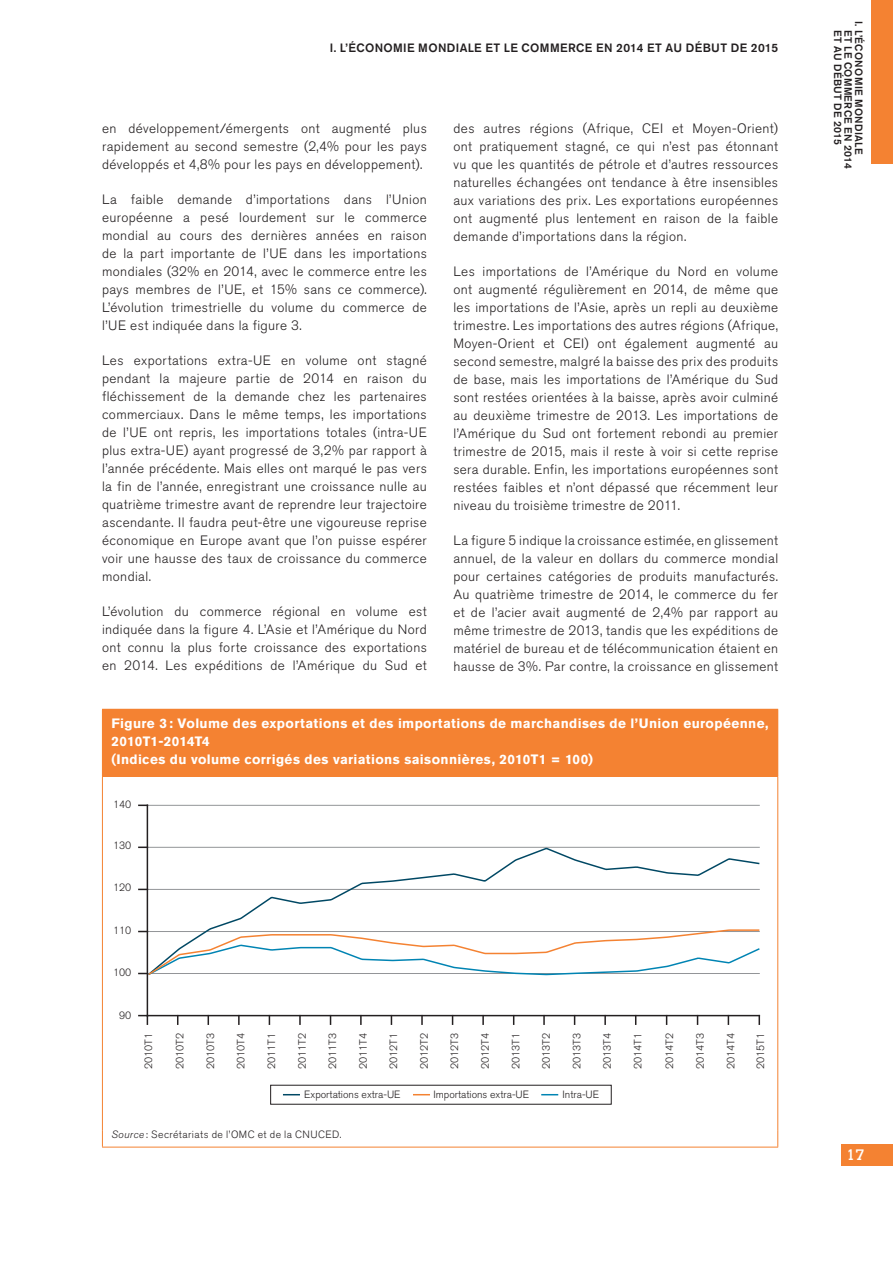
<style>
.page{position:relative;width:893px;height:1263px;background:#fff}
.page>*{position:absolute;margin:0;border:0;box-sizing:border-box;transform-origin:0 0}
.t1{font:15px "Calvert MT Std";color:#fff}
.Texte_courant_Fr{font:300 13.5px/18px "Akzidenz Grotesk BE";letter-spacing:.03em;color:#231f20;text-align:justify}
.Titres_Figure_Tablea{font:700 13.5px/18px "Akzidenz Grotesk BE";letter-spacing:.03em;color:#fff}
.t2{font:500 12px "Akzidenz Grotesk BE";letter-spacing:.03em;color:#231f20}
.Sources{font:300 10.5px "Akzidenz Grotesk BE";color:#231f20}
.t3{font:500 10.5px/21px "Akzidenz Grotesk BE";letter-spacing:.035em;color:#231f20;text-align:center}
.Sources-2{font:300 10.5px "Akzidenz Grotesk BE";letter-spacing:.04em;color:#231f20}
.s1{font-style:italic}
</style>
<div class="page">
<div style="left:842px;top:1144px;width:51px;height:21px;background:#f48232"></div>
<div style="left:872px;top:0;width:21px;height:164px;background:#f48232"></div>
<div style="left:102px;top:709px;width:676px;height:67px;background:#f48232"></div>
<hr style="left:102px;top:776px;width:676px;height:1px;background:#f48232">
<hr style="left:102px;top:777px;width:1px;height:353px;background:#f48232">
<hr style="left:777px;top:777px;width:1px;height:353px;background:#f48232">
<svg style="left:102px;top:1130px;width:1px;height:17px"></svg>
<svg style="left:777px;top:1130px;width:1px;height:17px"></svg>
<hr style="left:102px;top:1147px;width:676px;height:1px;background:#f48232">
<hr style="left:147px;top:805px;width:612px;height:1px;background:#939598">
<svg style="left:139px;top:846px;width:7px;height:2px"></svg>
<svg style="left:139px;top:804px;width:8px;height:2px"></svg>
<svg style="left:139px;top:1015px;width:9px;height:9px"></svg>
<svg style="left:238px;top:1016px;width:2px;height:8px"></svg>
<svg style="left:299px;top:1016px;width:2px;height:8px"></svg>
<svg style="left:360px;top:1016px;width:2px;height:8px"></svg>
<svg style="left:421px;top:1016px;width:2px;height:8px"></svg>
<svg style="left:482px;top:1016px;width:2px;height:8px"></svg>
<svg style="left:543px;top:1016px;width:2px;height:8px"></svg>
<svg style="left:604px;top:1016px;width:2px;height:8px"></svg>
<hr style="left:147px;top:1015px;width:612px;height:1px;background:#231f20">
<svg style="left:283px;top:1094px;width:17px;height:1px"></svg>
<svg style="left:413px;top:1094px;width:17px;height:1px"></svg>
<svg style="left:541px;top:1094px;width:17px;height:1px"></svg>
<hr style="left:147px;top:805px;width:1px;height:210px;background:#231f20">
<svg style="left:758px;top:1016px;width:2px;height:8px"></svg>
<svg style="left:146px;top:846px;width:614px;height:82px"></svg>
<svg style="left:139px;top:928px;width:621px;height:48px"></svg>
<p class="t2" style="left:330px;top:40px;width:450px">I. L’ÉCONOMIE MONDIALE ET LE COMMERCE EN 2014 ET AU DÉBUT DE 2015</p>
<p class="Texte_courant_Fr" style="left:102px;top:120px;width:326px">en développement/émergents ont augmenté plus rapidement au second semestre (2,4% pour les pays développés et 4,8% pour les pays en développement).</p>
<p class="Texte_courant_Fr" style="left:102px;top:191px;width:326px">La faible demande d’importations dans l’Union européenne a pesé lourdement sur le commerce mondial au cours des dernières années en raison de la part importante de l’UE dans les importations mondiales (32% en 2014, avec le commerce entre les pays membres de l’UE, et 15% sans ce commerce).<br>L’évolution trimestrielle du volume du commerce de l’UE est indiquée dans la figure 3.</p>
<p class="Texte_courant_Fr" style="left:102px;top:352px;width:326px">Les exportations extra-UE en volume ont stagné pendant la majeure partie de 2014 en raison du fléchissement de la demande chez les partenaires commerciaux. Dans le même temps, les importations de l’UE ont repris, les importations totales (intra-UE plus extra-UE) ayant progressé de 3,2% par rapport à l’année précédente. Mais elles ont marqué le pas vers la fin de l’année, enregistrant une croissance nulle au quatrième trimestre avant de reprendre leur trajectoire ascendante. Il faudra peut-être une vigoureuse reprise économique en Europe avant que l’on puisse espérer voir une hausse des taux de croissance du commerce mondial.</p>
<p class="Texte_courant_Fr" style="left:102px;top:603px;width:326px">L’évolution du commerce régional en volume est indiquée dans la figure 4. L’Asie et l’Amérique du Nord ont connu la plus forte croissance des exportations en 2014. Les expéditions de l’Amérique du Sud et</p>
<p class="Texte_courant_Fr" style="left:453px;top:120px;width:326px">des autres régions (Afrique, CEI et Moyen-Orient) ont pratiquement stagné, ce qui n’est pas étonnant vu que les quantités de pétrole et d’autres ressources naturelles échangées ont tendance à être insensibles aux variations des prix. Les exportations européennes ont augmenté plus lentement en raison de la faible demande d’importations dans la région.</p>
<p class="Texte_courant_Fr" style="left:453px;top:263px;width:326px">Les importations de l’Amérique du Nord en volume ont augmenté régulièrement en 2014, de même que les importations de l’Asie, après un repli au deuxième trimestre. Les importations des autres régions (Afrique, Moyen-Orient et CEI) ont également augmenté au second semestre, malgré la baisse des prix des produits de base, mais les importations de l’Amérique du Sud sont restées orientées à la baisse, après avoir culminé au deuxième trimestre de 2013. Les importations de l’Amérique du Sud ont fortement rebondi au premier trimestre de 2015, mais il reste à voir si cette reprise sera durable. Enfin, les importations européennes sont restées faibles et n’ont dépassé que récemment leur niveau du troisième trimestre de 2011.</p>
<p class="Texte_courant_Fr" style="left:453px;top:532px;width:326px">La figure 5 indique la croissance estimée, en glissement annuel, de la valeur en dollars du commerce mondial pour certaines catégories de produits manufacturés.<br>Au quatrième trimestre de 2014, le commerce du fer et de l’acier avait augmenté de 2,4% par rapport au même trimestre de 2013, tandis que les expéditions de matériel de bureau et de télécommunication étaient en hausse de 3%. Par contre, la croissance en glissement</p>
<p class="Titres_Figure_Tablea" style="left:111px;top:715px;width:659px">Figure 3 : Volume des exportations et des importations de marchandises de l’Union européenne,<br>2010T1-2014T4<br>(Indices du volume corrigés des variations saisonnières, 2010T1 = 100)</p>
<p class="Sources" style="left:113px;top:799px;width:20px">140</p>
<p class="Sources" style="left:113px;top:840px;width:20px">130</p>
<p class="Sources" style="left:113px;top:882px;width:20px">120</p>
<p class="Sources" style="left:113px;top:924px;width:20px">110</p>
<p class="Sources" style="left:113px;top:966px;width:20px">100</p>
<p class="Sources" style="left:119px;top:1009px;width:14px">90</p>
<p class="Sources" style="left:143px;top:1069px;width:38px;rotate:-90deg">2010T1</p>
<p class="Sources" style="left:174px;top:1069px;width:38px;rotate:-90deg">2010T2</p>
<p class="Sources" style="left:205px;top:1069px;width:38px;rotate:-90deg">2010T3</p>
<p class="Sources" style="left:235px;top:1069px;width:38px;rotate:-90deg">2010T4</p>
<p class="Sources" style="left:266px;top:1069px;width:38px;rotate:-90deg">2011T1</p>
<p class="Sources" style="left:296px;top:1069px;width:38px;rotate:-90deg">2011T2</p>
<p class="Sources" style="left:327px;top:1069px;width:38px;rotate:-90deg">2011T3</p>
<p class="Sources" style="left:357px;top:1069px;width:38px;rotate:-90deg">2011T4</p>
<p class="Sources" style="left:388px;top:1069px;width:38px;rotate:-90deg">2012T1</p>
<p class="Sources" style="left:418px;top:1069px;width:38px;rotate:-90deg">2012T2</p>
<p class="Sources" style="left:449px;top:1069px;width:38px;rotate:-90deg">2012T3</p>
<p class="Sources" style="left:479px;top:1069px;width:38px;rotate:-90deg">2012T4</p>
<p class="Sources" style="left:510px;top:1069px;width:38px;rotate:-90deg">2013T1</p>
<p class="Sources" style="left:540px;top:1069px;width:38px;rotate:-90deg">2013T2</p>
<p class="Sources" style="left:571px;top:1069px;width:38px;rotate:-90deg">2013T3</p>
<p class="Sources" style="left:601px;top:1069px;width:38px;rotate:-90deg">2013T4</p>
<p class="Sources" style="left:632px;top:1069px;width:38px;rotate:-90deg">2014T1</p>
<p class="Sources" style="left:663px;top:1069px;width:38px;rotate:-90deg">2014T2</p>
<p class="Sources" style="left:694px;top:1069px;width:38px;rotate:-90deg">2014T3</p>
<p class="Sources" style="left:725px;top:1069px;width:38px;rotate:-90deg">2014T4</p>
<p class="Sources" style="left:755px;top:1069px;width:38px;rotate:-90deg">2015T1</p>
<p class="Sources" style="left:304px;top:1088px;width:98px">Exportations extra-UE</p>
<p class="Sources" style="left:433px;top:1088px;width:97px">Importations extra-UE</p>
<p class="Sources" style="left:562px;top:1088px;width:38px">Intra-UE</p>
<p class="Sources-2" style="left:111px;top:1128px;width:232px"><span class="s1">Source</span> : Secrétariats de l’OMC et de la CNUCED.</p>
<p class="t3" style="left:869px;top:21px;width:135px;rotate:90deg">I. L’ÉCONOMIE MONDIALE<br>ET AU DÉBUT DE 2015</p>
<p class="t3" style="left:859px;top:30px;width:140px;rotate:90deg">ET LE COMMERCE EN 2014</p>
<p class="t1" style="left:846px;top:1146px;width:19px">17</p>
</div>
